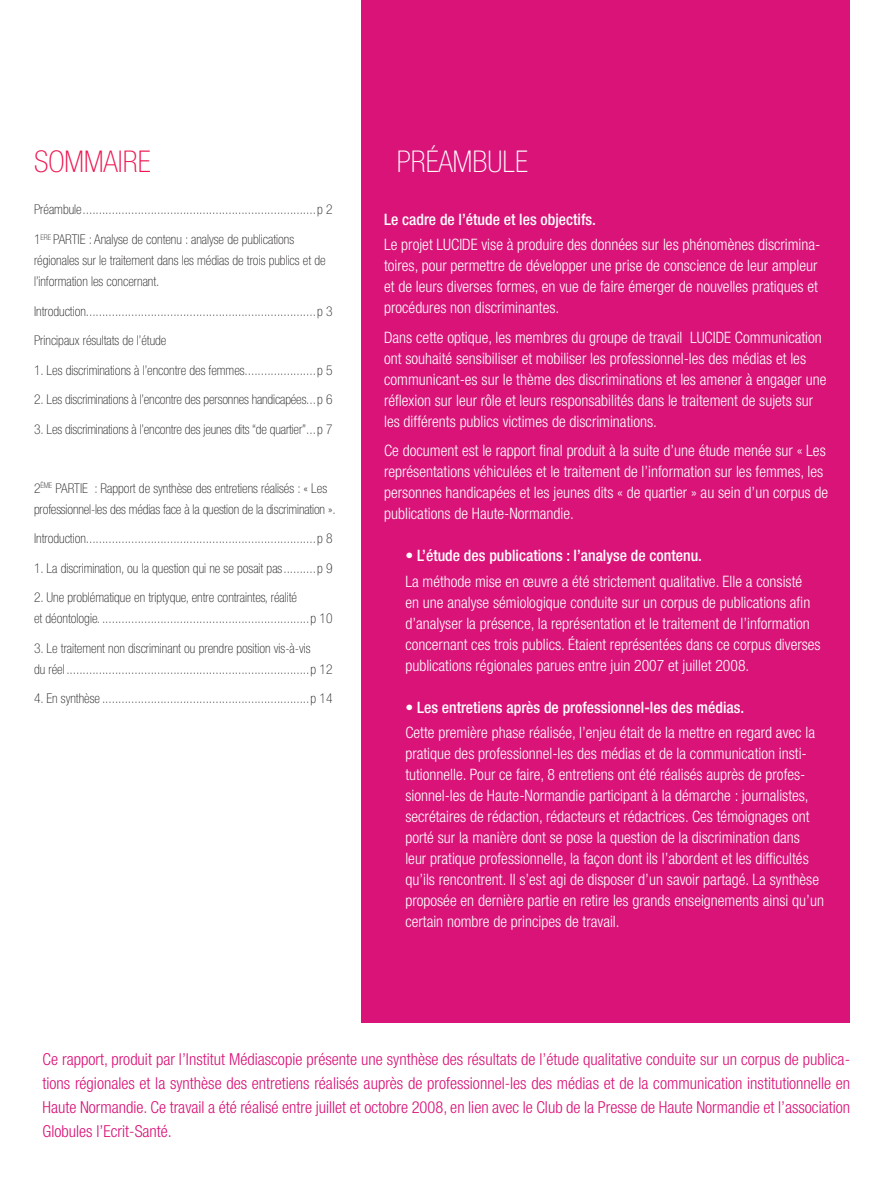
<style>
.page{position:relative;width:893px;height:1191px;background:#fff}
.page>*{position:absolute;margin:0;border:0;box-sizing:border-box;transform-origin:0 0}
.t1{font:100 condensed 30px "Helvetica Neue";color:#fff}
.t2{font:100 condensed 30px "Helvetica Neue";color:#ed1651}
.t3{font:300 condensed 16.5px/24px "Helvetica Neue";color:#d91378;text-align:justify}
.t4{font:300 condensed 15.75px/21px "Helvetica Neue";color:#fff}
.t5{font:500 condensed 15.75px "Helvetica Neue";color:#fff}
.t6{font:100 condensed 13.5px/21px "Helvetica Neue";color:#231f20}
</style>
<div class="page">
<div style="left:361px;top:0;width:489px;height:1022px;background:#d91378"></div>
<h1 class="t2" style="left:34px;top:151px;width:118px">SOMMAIRE</h1>
<p class="t6" style="left:34px;top:196px;width:300px;line-height:29.5px">Préambule ........................................................................p 2<br>1<sup>ERE</sup> PARTIE : Analyse de contenu : analyse de publications</p>
<p class="t6" style="left:34px;top:251px;width:293px">régionales sur le traitement dans les médias de trois publics et de l’information les concernant.</p>
<p class="t6" style="left:34px;top:297px;width:300px;line-height:29.5px">Introduction.......................................................................p 3<br>Principaux résultats de l’étude</p>
<p class="t6" style="left:34px;top:360px;width:300px">1. Les discriminations à l’encontre des femmes......................p 5</p>
<p class="t6" style="left:34px;top:390px;width:300px">2. Les discriminations à l’encontre des personnes handicapées...p 6</p>
<p class="t6" style="left:34px;top:419px;width:300px">3. Les discriminations à l’encontre des jeunes dits “de quartier” ...p 7</p>
<p class="t6" style="left:34px;top:478px;width:303px">2<sup>ÈME</sup> PARTIE : Rapport de synthèse des entretiens réalisés : « Les professionnel-les des médias face à la question de la discrimination ».</p>
<p class="t6" style="left:34px;top:529px;width:300px">Introduction.......................................................................p 8</p>
<p class="t6" style="left:34px;top:558px;width:300px">1. La discrimination, ou la question qui ne se posait pas ..........p 9</p>
<p class="t6" style="left:34px;top:588px;width:300px">2. Une problématique en triptyque, entre contraintes, réalité<br>et déontologie. ................................................................p 10</p>
<p class="t6" style="left:34px;top:638px;width:300px">3. Le traitement non discriminant ou prendre position vis-à-vis<br>du réel ...........................................................................p 12</p>
<p class="t6" style="left:34px;top:689px;width:300px">4. En synthèse ................................................................p 14</p>
<h1 class="t1" style="left:397px;top:151px;width:133px">PRÉAMBULE</h1>
<p class="t5" style="left:384px;top:214px;width:213px">Le cadre de l’étude et les objectifs.</p>
<p class="t4" style="left:384px;top:235px;width:438px">Le projet LUCIDE vise à produire des données sur les phénomènes discrimina&shy;toires, pour permettre de développer une prise de conscience de leur ampleur et de leurs diverses formes, en vue de faire émerger de nouvelles pratiques et procédures non discriminantes.</p>
<p class="t4" style="left:384px;top:328px;width:444px">Dans cette optique, les membres du groupe de travail LUCIDE Communication ont souhaité sensibiliser et mobiliser les professionnel-les des médias et les communicant-es sur le thème des discriminations et les amener à engager une réflexion sur leur rôle et leurs responsabilités dans le traitement de sujets sur les différents publics victimes de discriminations.</p>
<p class="t4" style="left:384px;top:441px;width:446px">Ce document est le rapport final produit à la suite d’une étude menée sur « Les représentations véhiculées et le traitement de l’information sur les femmes, les personnes handicapées et les jeunes dits « de quartier » au sein d’un corpus de publications de Haute-Normandie.</p>
<p class="t5" style="left:405px;top:550px;width:298px">• L’étude des publications : l’analyse de contenu.</p>
<p class="t4" style="left:405px;top:572px;width:417px">La méthode mise en œuvre a été strictement qualitative. Elle a consisté<br>en une analyse sémiologique conduite sur un corpus de publications afin d’analyser la présence, la représentation et le traitement de l’information concernant ces trois publics. Étaient représentées dans ce corpus diverses publications régionales parues entre juin 2007 et juillet 2008.</p>
<p class="t5" style="left:405px;top:701px;width:340px">• Les entretiens après de professionnel-les des médias.</p>
<p class="t4" style="left:405px;top:723px;width:420px">Cette première phase réalisée, l’enjeu était de la mettre en regard avec la pratique des professionnel-les des médias et de la communication insti&shy;tutionnelle. Pour ce faire, 8 entretiens ont été réalisés auprès de profes&shy;sionnel-les de Haute-Normandie participant à la démarche : journalistes, secrétaires de rédaction, rédacteurs et rédactrices. Ces témoignages ont porté sur la manière dont se pose la question de la discrimination dans leur pratique professionnelle, la façon dont ils l’abordent et les difficultés qu’ils rencontrent. Il s’est agi de disposer d’un savoir partagé. La synthèse proposée en dernière partie en retire les grands enseignements ainsi qu’un certain nombre de principes de travail.</p>
<p class="t3" style="left:43px;top:1049px;width:809px">Ce rapport, produit par l’Institut Médiascopie présente une synthèse des résultats de l’étude qualitative conduite sur un corpus de publica&shy;tions régionales et la synthèse des entretiens réalisés auprès de professionnel-les des médias et de la communication institutionnelle en Haute Normandie. Ce travail a été réalisé entre juillet et octobre 2008, en lien avec le Club de la Presse de Haute Normandie et l’association Globules l’Ecrit-Santé.</p>
</div>
